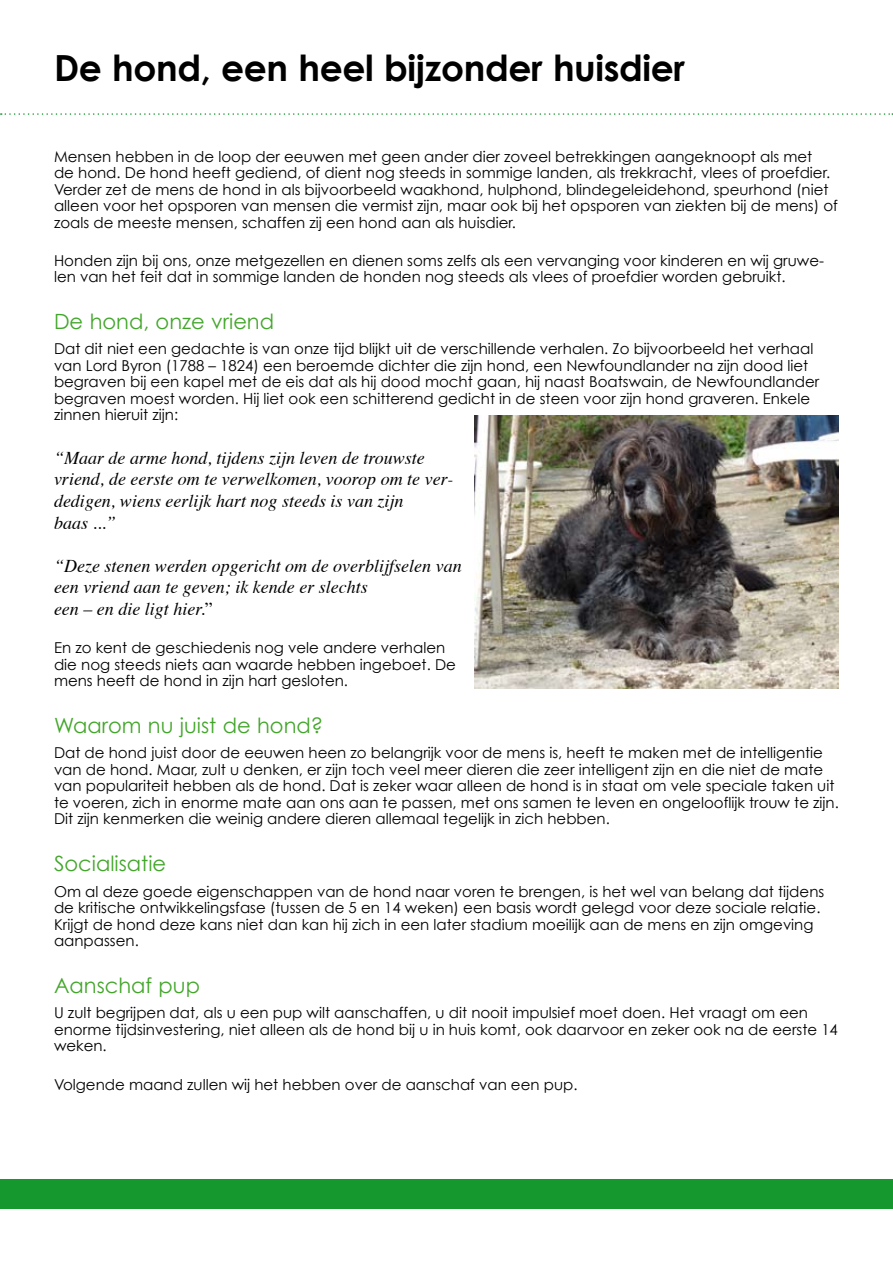
<style>
.page{position:relative;width:893px;height:1263px;background:#fff}
.page>*{position:absolute;margin:0;border:0;box-sizing:border-box;transform-origin:0 0}
.t1{font:700 36px "Century Gothic";letter-spacing:-.01em;color:#000}
.t2{font:21px "Century Gothic";color:#42a62a}
.t3{font:italic 18px/21.6px "Times";color:#000}
.t4{font:15px/16.5px "Century Gothic";color:#000}
.s1{font-style:normal}
</style>
<div class="page">
<svg style="left:1px;top:113px;width:892px;height:2px"></svg>
<div style="left:0;top:1179px;width:893px;height:30px;background:#15992f"></div>
<img style="left:475px;top:415px;width:364px;height:273px">
<h1 class="t1" style="left:54px;top:45px;width:633px">De hond, een heel bijzonder huisdier</h1>
<p class="t4" style="left:54px;top:148px;width:785px">Mensen hebben in de loop der eeuwen met geen ander dier zoveel betrekkingen aangeknoopt als met<br>de hond. De hond heeft gediend, of dient nog steeds in sommige landen, als trekkracht, vlees of proefdier.<br>Verder zet de mens de hond in als bijvoorbeeld waakhond, hulphond, blindegeleidehond, speurhond (niet alleen voor het opsporen van mensen die vermist zijn, maar ook bij het opsporen van ziekten bij de mens) of zoals de meeste mensen, schaffen zij een hond aan als huisdier.</p>
<p class="t4" style="left:54px;top:252px;width:771px">Honden zijn bij ons, onze metgezellen en dienen soms zelfs als een vervanging voor kinderen en wij gruwe&shy;len van het feit dat in sommige landen de honden nog steeds als vlees of proefdier worden gebruikt.</p>
<h2 class="t2" style="left:54px;top:309px;width:222px">De hond, onze vriend</h2>
<p class="t4" style="left:54px;top:341px;width:767px">Dat dit niet een gedachte is van onze tijd blijkt uit de verschillende verhalen. Zo bijvoorbeeld het verhaal van Lord Byron (1788 – 1824) een beroemde dichter die zijn hond, een Newfoundlander na zijn dood liet begraven bij een kapel met de eis dat als hij dood mocht gaan, hij naast Boatswain, de Newfoundlander begraven moest worden. Hij liet ook een schitterend gedicht in de steen voor zijn hond graveren. Enkele zinnen hieruit zijn:</p>
<p class="t3" style="left:54px;top:446px;width:401px">“Maar de arme hond, tijdens zijn leven de trouwste vriend, de eerste om te verwelkomen, voorop om te ver&shy;dedigen, wiens eerlijk hart nog steeds is van zijn<br>baas ...”</p>
<p class="t3" style="left:54px;top:554px;width:409px">“Deze stenen werden opgericht om de overblijfselen van een vriend aan te geven; ik kende er slechts<br>een – en die ligt hier.<span class="s1">”</span></p>
<p class="t4" style="left:54px;top:639px;width:403px">En zo kent de geschiedenis nog vele andere verhalen die nog steeds niets aan waarde hebben ingeboet. De mens heeft de hond in zijn hart gesloten.</p>
<h2 class="t2" style="left:54px;top:712px;width:271px">Waarom nu juist de hond?</h2>
<p class="t4" style="left:54px;top:744px;width:786px">Dat de hond juist door de eeuwen heen zo belangrijk voor de mens is, heeft te maken met de intelligentie van de hond. Maar, zult u denken, er zijn toch veel meer dieren die zeer intelligent zijn en die niet de mate van populariteit hebben als de hond. Dat is zeker waar alleen de hond is in staat om vele speciale taken uit te voeren, zich in enorme mate aan ons aan te passen, met ons samen te leven en ongelooflijk trouw te zijn.<br>Dit zijn kenmerken die weinig andere dieren allemaal tegelijk in zich hebben.</p>
<h2 class="t2" style="left:54px;top:851px;width:114px">Socialisatie</h2>
<p class="t4" style="left:54px;top:883px;width:772px">Om al deze goede eigenschappen van de hond naar voren te brengen, is het wel van belang dat tijdens de kritische ontwikkelingsfase (tussen de 5 en 14 weken) een basis wordt gelegd voor deze sociale relatie.<br>Krijgt de hond deze kans niet dan kan hij zich in een later stadium moeilijk aan de mens en zijn omgeving aanpassen.</p>
<h2 class="t2" style="left:54px;top:972px;width:147px">Aanschaf pup</h2>
<p class="t4" style="left:54px;top:1004px;width:785px">U zult begrijpen dat, als u een pup wilt aanschaffen, u dit nooit impulsief moet doen. Het vraagt om een enorme tijdsinvestering, niet alleen als de hond bij u in huis komt, ook daarvoor en zeker ook na de eerste 14 weken.</p>
<p class="t4" style="left:54px;top:1076px;width:525px">Volgende maand zullen wij het hebben over de aanschaf van een pup.</p>
</div>
